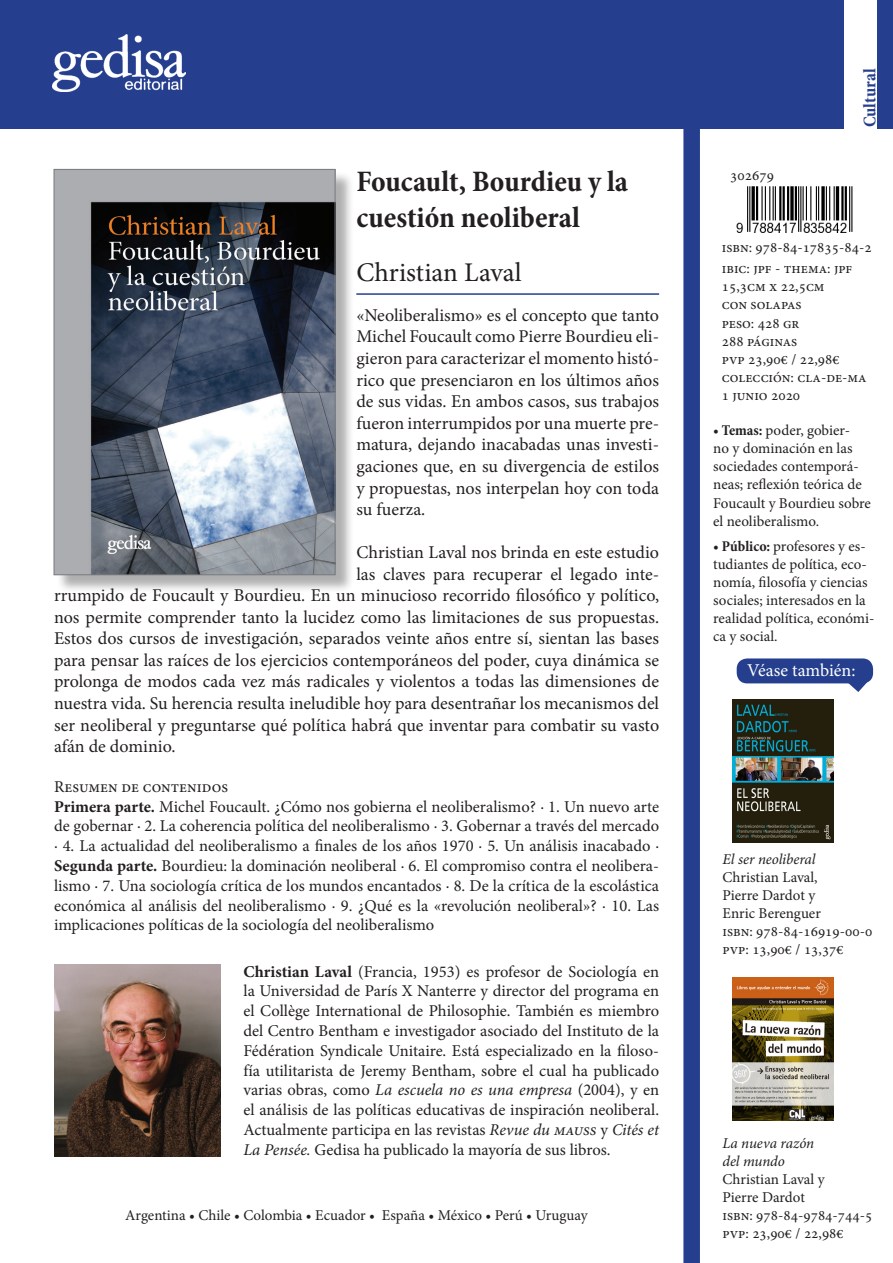
<style>
.page{position:relative;width:893px;height:1263px;background:#fff}
.page>*{position:absolute;margin:0;border:0;box-sizing:border-box;transform-origin:0 0}
.t1{font:700 condensed 30px/36px "Minion Pro";color:#231f20}
.t2{font:27px "Minion Pro";color:#231f20}
.Indice{font:18px/21.6px "Minion Pro";color:#231f20;text-align:justify}
.t3{font:18px "Minion Pro";letter-spacing:-.005em;color:#fff}
.Clasificación{font:700 condensed 18px "Minion Pro";color:#253f8e}
.Indice-2{font:16.5px/19.8px "Minion Pro";color:#231f20;text-align:justify}
.Autores{font:16.5px/19.8px "Minion Pro";color:#231f20;text-align:justify}
.Temas_y_público{font:15px/18px "Minion Pro";color:#231f20}
.Datos_técnicos{font:15px "Minion Pro";color:#231f20}
.Datos_técnicos-2{font:italic 15px "Minion Pro";letter-spacing:-.005em;color:#231f20}
.s1{font-weight:700}
.s2{font-style:italic}
.s3{font-weight:700;font-stretch:condensed}
</style>
<div class="page">
<div style="left:0;top:0;width:893px;height:128px;background:#253f8e"></div>
<div style="left:844px;top:0;width:33px;height:129px;background:#fff"></div>
<div style="left:56px;top:171px;width:298px;height:423px;background:#231f20;opacity:.36"></div>
<img style="left:56px;top:171px;width:277px;height:402px">
<div style="left:54px;top:169px;width:281px;height:406px;border:1px solid #787a7d"></div>
<svg style="left:841px;top:661px;width:31px;height:31px"></svg>
<div style="left:737px;top:658px;width:136px;height:25px;background:#253f8e;border-radius:10px"></div>
<hr style="left:356px;top:293px;width:303px;height:2px;background:#253f8e">
<img style="left:732px;top:977px;width:102px;height:144px">
<img style="left:732px;top:699px;width:102px;height:143px">
<div style="left:683px;top:120px;width:17px;height:1143px;background:#253f8e"></div>
<img style="left:53px;top:34px;width:133px;height:57px">
<img style="left:736px;top:186px;width:117px;height:46px">
<img style="left:54px;top:965px;width:166px;height:192px">
<p class="t1" style="left:356px;top:163px;width:273px">Foucault, Bourdieu y la cuestión neoliberal</p>
<p class="t2" style="left:356px;top:254px;width:167px">Christian Laval</p>
<p class="Indice" style="left:356px;top:304px;width:304px">«Neoliberalismo» es el concepto que tanto Michel Foucault como Pierre Bourdieu eli&shy;gieron para caracterizar el momento histó&shy;rico que presenciaron en los últimos años de sus vidas. En ambos casos, sus trabajos fueron interrumpidos por una muerte pre&shy;matura, dejando inacabadas unas investi&shy;gaciones que, en su divergencia de estilos y propuestas, nos interpelan hoy con toda su fuerza.</p>
<p class="Indice" style="left:356px;top:542px;width:304px">Christian Laval nos brinda en este estudio</p>
<p class="Indice" style="left:356px;top:563px;width:304px">las claves para recuperar el legado inte-</p>
<p class="Indice" style="left:54px;top:584px;width:607px">rrumpido de Foucault y Bourdieu. En un minucioso recorrido filosófico y político,</p>
<p class="Indice" style="left:54px;top:606px;width:607px">nos permite comprender tanto la lucidez como las limitaciones de sus propuestas.</p>
<p class="Indice" style="left:54px;top:628px;width:607px">Estos dos cursos de investigación, separados veinte años entre sí, sientan las bases</p>
<p class="Indice" style="left:54px;top:649px;width:607px">para pensar las raíces de los ejercicios contemporáneos del poder, cuya dinámica se</p>
<p class="Indice" style="left:54px;top:671px;width:607px">prolonga de modos cada vez más radicales y violentos a todas las dimensiones de</p>
<p class="Indice" style="left:54px;top:692px;width:607px">nuestra vida. Su herencia resulta ineludible hoy para desentrañar los mecanismos del</p>
<p class="Indice" style="left:54px;top:714px;width:607px">ser neoliberal y preguntarse qué política habrá que inventar para combatir su vasto</p>
<p class="Indice" style="left:54px;top:736px;width:123px">afán de dominio.</p>
<p class="Indice-2" style="left:54px;top:777px;width:176px">Resumen de contenidos</p>
<p class="Indice-2" style="left:54px;top:796px;width:607px"><span class="s1">Primera parte.</span> Michel Foucault. ¿Cómo nos gobierna el neoliberalismo? · 1. Un nuevo arte de gobernar · 2. La coherencia política del neoliberalismo · 3. Gobernar a través del mercado · 4. La actualidad del neoliberalismo a finales de los años 1970 · 5. Un análisis inacabado · <span class="s1">Segunda parte.</span> Bourdieu: la dominación neoliberal · 6. El compromiso contra el neolibera&shy;lismo · 7. Una sociología crítica de los mundos encantados · 8. De la crítica de la escolástica económica al análisis del neoliberalismo · 9. ¿Qué es la «revolución neoliberal»? · 10. Las implicaciones políticas de la sociología del neoliberalismo</p>
<p class="Autores" style="left:243px;top:961px;width:417px"><span class="s1">Christian Laval</span> (Francia, 1953) es profesor de Sociología en la Universidad de París X Nanterre y director del programa en el Collège International de Philosophie. También es miembro del Centro Bentham e investigador asociado del Instituto de la Fédération Syndicale Unitaire. Está especializado en la filoso&shy;fía utilitarista de Jeremy Bentham, sobre el cual ha publicado varias obras, como <span class="s2">La escuela no es una empresa</span> (2004), y en el análisis de las políticas educativas de inspiración neoliberal.<br>Actualmente participa en las revistas <span class="s2">Revue du mauss</span> y <span class="s2">Cités et La Pensée.</span> Gedisa ha publicado la mayoría de sus libros.</p>
<p class="Temas_y_público" style="left:125px;top:1206px;width:464px">Argentina • Chile • Colombia • Ecuador • España • México • Perú • Uruguay</p>
<p class="Temas_y_público" style="left:730px;top:167px;width:45px">302679</p>
<p class="Clasificación" style="left:857px;top:127px;width:60px;rotate:-90deg">Cultural</p>
<p class="Datos_técnicos" style="left:722px;top:237px;width:151px">isbn: 978-84-17835-84-2</p>
<p class="Temas_y_público" style="left:722px;top:260px;width:132px">ibic: jpf - thema: jpf</p>
<p class="Datos_técnicos" style="left:722px;top:277px;width:104px">15,3cm x 22,5cm</p>
<p class="Datos_técnicos" style="left:722px;top:295px;width:81px">con solapas</p>
<p class="Datos_técnicos" style="left:722px;top:313px;width:79px">peso: 428 gr</p>
<p class="Datos_técnicos" style="left:722px;top:331px;width:77px">288 páginas</p>
<p class="Datos_técnicos" style="left:722px;top:349px;width:119px">pvp 23,90€ / 22,98€</p>
<p class="Datos_técnicos" style="left:722px;top:367px;width:146px">colección: cla-de-ma</p>
<p class="Datos_técnicos" style="left:722px;top:385px;width:80px">1 junio 2020</p>
<p class="Temas_y_público" style="left:713px;top:422px;width:159px"><span class="s3">• Temas:</span> poder, gobier-<br>no y dominación en las sociedades contemporá&shy;neas; reflexión teórica de<br>Foucault y Bourdieu sobre el neoliberalismo.</p>
<p class="Temas_y_público" style="left:713px;top:537px;width:163px"><span class="s3">• Público:</span> profesores y es&shy;tudiantes de política, eco&shy;nomía, filosofía y ciencias sociales; interesados en la realidad política, económi&shy;ca y social.</p>
<p class="t3" style="left:747px;top:658px;width:110px">Véase también:</p>
<p class="Datos_técnicos-2" style="left:722px;top:848px;width:94px">El ser neoliberal</p>
<p class="Datos_técnicos" style="left:722px;top:867px;width:97px">Christian Laval,</p>
<p class="Datos_técnicos" style="left:722px;top:885px;width:94px">Pierre Dardot y</p>
<p class="Datos_técnicos" style="left:722px;top:903px;width:100px">Enric Berenguer</p>
<p class="Datos_técnicos" style="left:722px;top:921px;width:151px">isbn: 978-84-16919-00-0</p>
<p class="Datos_técnicos" style="left:722px;top:939px;width:123px">pvp: 13,90€ / 13,37€</p>
<p class="Datos_técnicos-2" style="left:722px;top:1133px;width:93px">La nueva razón</p>
<p class="Datos_técnicos-2" style="left:722px;top:1151px;width:64px">del mundo</p>
<p class="Datos_técnicos" style="left:722px;top:1169px;width:104px">Christian Laval y</p>
<p class="Datos_técnicos" style="left:722px;top:1187px;width:84px">Pierre Dardot</p>
<p class="Datos_técnicos" style="left:722px;top:1205px;width:151px">isbn: 978-84-9784-744-5</p>
<p class="Datos_técnicos" style="left:722px;top:1223px;width:123px">pvp: 23,90€ / 22,98€</p>
</div>
